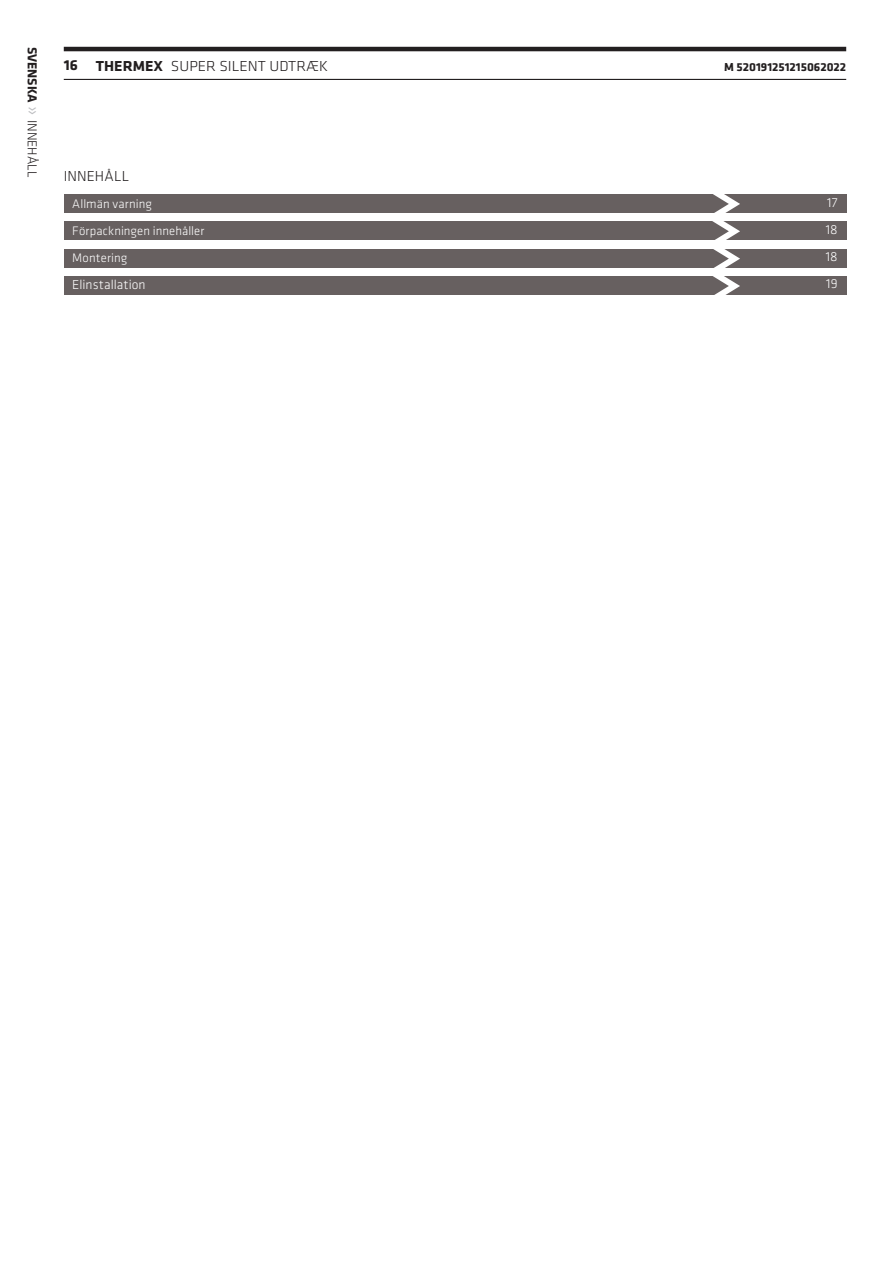
<style>
.page{position:relative;width:893px;height:1263px;background:#fff}
.page>*{position:absolute;margin:0;border:0;box-sizing:border-box;transform-origin:0 0}
.indhold{font:300 15px "Klavika";color:#231f20;scale:1.04 1}
.indhold-2{font:300 15px "Klavika";color:#231f20}
.indhold-3{font:300 13.5px "Klavika";letter-spacing:.005em;color:#fff}
.t1{font:300 13.5px "Klavika";color:#231f20}
.indhold-4{font:300 12.75px "Klavika";letter-spacing:.005em;color:#fff}
.t2{font:700 12px "Klavika";color:#231f20;scale:1.04 1}
.s1{font-weight:700}
.s2{font-size:19.65px;color:#bcbdc0}
</style>
<div class="page">
<hr style="left:64px;top:47px;width:782px;height:4px;background:#231f20">
<hr style="left:64px;top:79px;width:782px;height:1px;background:#231f20">
<div style="left:64px;top:194px;width:782px;height:19px;background:#676060"></div>
<svg style="left:713px;top:194px;width:27px;height:19px"></svg>
<div style="left:64px;top:276px;width:782px;height:19px;background:#676060"></div>
<svg style="left:713px;top:276px;width:27px;height:19px"></svg>
<div style="left:64px;top:249px;width:782px;height:18px;background:#676060"></div>
<svg style="left:711px;top:249px;width:29px;height:19px"></svg>
<div style="left:64px;top:222px;width:782px;height:18px;background:#676060"></div>
<svg style="left:711px;top:221px;width:29px;height:19px"></svg>
<p class="t1" style="left:40px;top:47px;width:132px;rotate:90deg"><span class="s1">SVENSKA</span> <span class="s2">»</span> INNEHÅLL</p>
<p class="indhold" style="left:64px;top:58px;width:256px"><span class="s1">16 THERMEX</span> SUPER SILENT UDTRÆK</p>
<p class="t2" style="left:724px;top:60px;width:119px">M 520191251215062022</p>
<p class="indhold-2" style="left:64px;top:168px;width:67px">INNEHÅLL</p>
<p class="indhold-4" style="left:72px;top:197px;width:81px">Allmän varning</p>
<p class="indhold-4" style="left:72px;top:224px;width:134px">Förpackningen innehåller</p>
<p class="indhold-4" style="left:72px;top:251px;width:57px">Montering</p>
<p class="indhold-3" style="left:72px;top:278px;width:75px">Elinstallation</p>
<p class="indhold-3" style="left:827px;top:195px;width:12px">17</p>
<p class="indhold-3" style="left:826px;top:222px;width:13px">18</p>
<p class="indhold-3" style="left:826px;top:249px;width:13px">18</p>
<p class="indhold-3" style="left:826px;top:276px;width:13px">19</p>
</div>
